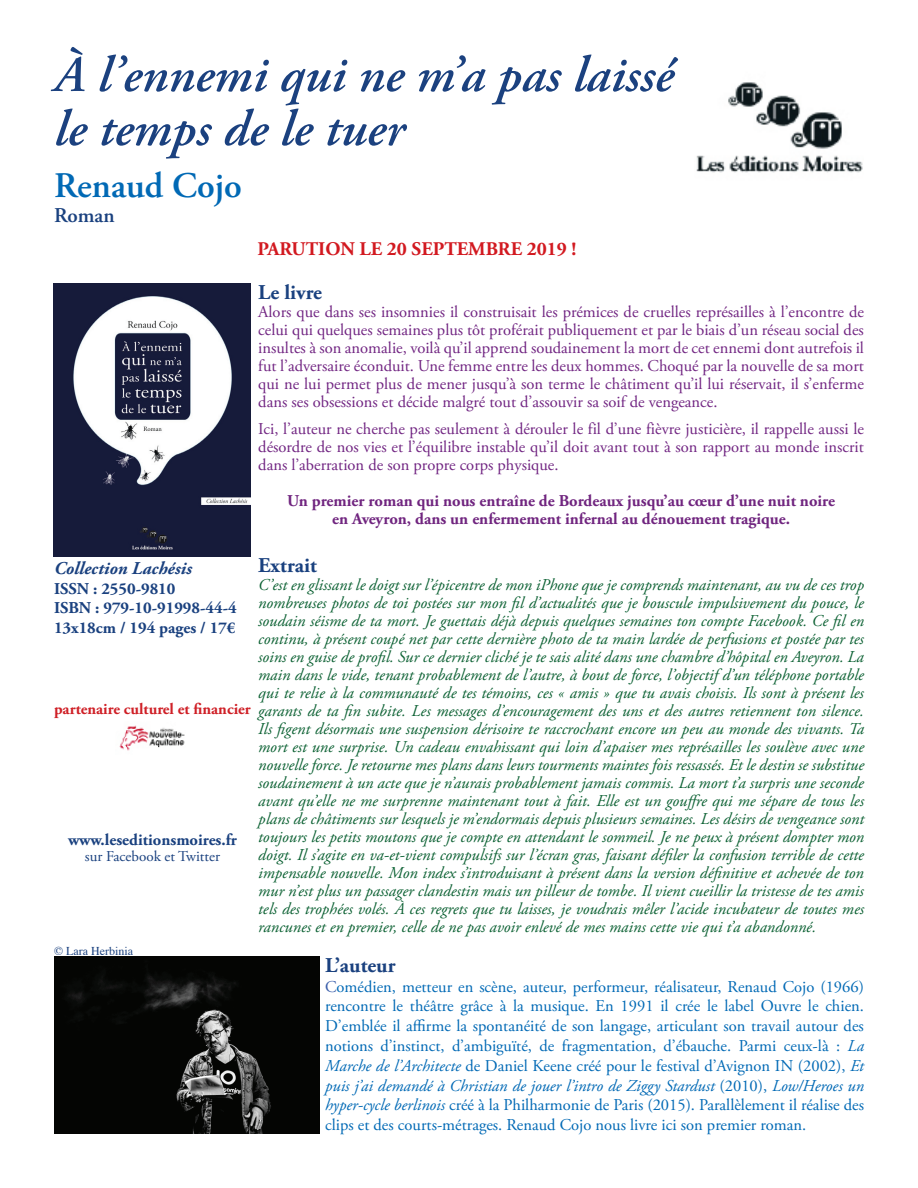
<style>
.page{position:relative;width:918px;height:1188px;background:#fff}
.page>*{position:absolute;margin:0;border:0;box-sizing:border-box;transform-origin:0 0}
.t1{font:italic 600 51px/54px "Adobe Garamond Pro";color:#1b417f}
.t2{font:600 36px "Adobe Garamond Pro";color:#0169b5}
.t3{font:700 21px "Adobe Garamond Pro";color:#1a417f}
.t4{font:600 21px "Adobe Garamond Pro";color:#1a417f}
.t5{font:700 19.35px "Adobe Garamond Pro";color:#d21920}
.t6{font:italic 700 18px "Adobe Garamond Pro";color:#1a417f}
.t7{font:italic 16.5px/18px "Adobe Garamond Pro";color:#0c6133;text-align:justify}
.t8{font:16.5px/18px "Adobe Garamond Pro";color:#712582;text-align:justify}
.t9{font:16.5px/19.8px "Adobe Garamond Pro";color:#0169b5;text-align:justify}
.t10{font:700 16.5px/18px "Adobe Garamond Pro";color:#70257f;text-align:center}
.t11{font:700 16.5px/19.8px "Adobe Garamond Pro";color:#1a417f}
.t12{font:700 15.9px "Adobe Garamond Pro";color:#cf2027}
.t13{font:15px "Adobe Garamond Pro";color:#1a417f}
.t14{font:12px "Times";color:#1a417f}
.s1{color:#3b5fab}
.s2{font-style:italic}
</style>
<div class="page">
<img style="left:696px;top:82px;width:167px;height:91px">
<img style="left:119px;top:725px;width:66px;height:26px">
<img style="left:54px;top:284px;width:196px;height:272px">
<img style="left:54px;top:957px;width:266px;height:177px">
<h1 class="t1" style="left:54px;top:48px;width:621px">À l’ennemi qui ne m’a pas laissé le temps de le tuer</h1>
<h2 class="t2" style="left:54px;top:165px;width:189px">Renaud Cojo</h2>
<p class="t4" style="left:54px;top:204px;width:62px">Roman</p>
<p class="t5" style="left:258px;top:237px;width:320px">PARUTION LE 20 SEPTEMBRE 2019 !</p>
<p class="t3" style="left:258px;top:280px;width:65px">Le livre</p>
<p class="t8" style="left:258px;top:303px;width:607px">Alors que dans ses insomnies il construisait les prémices de cruelles représailles à l’encontre de celui qui quelques semaines plus tôt proférait publiquement et par le biais d’un réseau social des insultes à son anomalie, voilà qu’il apprend soudainement la mort de cet ennemi dont autrefois il fut l’adversaire éconduit. Une femme entre les deux hommes. Choqué par la nouvelle de sa mort qui ne lui permet plus de mener jusqu’à son terme le châtiment qu’il lui réservait, il s’enferme dans ses obsessions et décide malgré tout d’assouvir sa soif de vengeance.</p>
<p class="t8" style="left:258px;top:420px;width:607px">Ici, l’auteur ne cherche pas seulement à dérouler le fil d’une fièvre justicière, il rappelle aussi le désordre de nos vies et l’équilibre instable qu’il doit avant tout à son rapport au monde inscrit dans l’aberration de son propre corps physique.</p>
<p class="t10" style="left:287px;top:492px;width:549px">Un premier roman qui nous entraîne de Bordeaux jusqu’au cœur d’une nuit noire en Aveyron, dans un enfermement infernal au dénouement tragique.</p>
<p class="t3" style="left:258px;top:553px;width:60px">Extrait</p>
<p class="t7" style="left:258px;top:576px;width:607px">C’est en glissant le doigt sur l’épicentre de mon iPhone que je comprends maintenant, au vu de ces trop nombreuses photos de toi postées sur mon fil d’actualités que je bouscule impulsivement du pouce, le soudain séisme de ta mort. Je guettais déjà depuis quelques semaines ton compte Facebook. Ce fil en continu, à présent coupé net par cette dernière photo de ta main lardée de perfusions et postée par tes soins en guise de profil. Sur ce dernier cliché je te sais alité dans une chambre d’hôpital en Aveyron. La main dans le vide, tenant probablement de l’autre, à bout de force, l’objectif d’un téléphone portable qui te relie à la communauté de tes témoins, ces « amis » que tu avais choisis. Ils sont à présent les garants de ta fin subite. Les messages d’encouragement des uns et des autres retiennent ton silence.<br>Ils figent désormais une suspension dérisoire te raccrochant encore un peu au monde des vivants. Ta mort est une surprise. Un cadeau envahissant qui loin d’apaiser mes représailles les soulève avec une nouvelle force. Je retourne mes plans dans leurs tourments maintes fois ressassés. Et le destin se substitue soudainement à un acte que je n’aurais probablement jamais commis. La mort t’a surpris une seconde avant qu’elle ne me surprenne maintenant tout à fait. Elle est un gouffre qui me sépare de tous les plans de châtiments sur lesquels je m’endormais depuis plusieurs semaines. Les désirs de vengeance sont toujours les petits moutons que je compte en attendant le sommeil. Je ne peux à présent dompter mon doigt. Il s’agite en va-et-vient compulsifs sur l’écran gras, faisant défiler la confusion terrible de cette impensable nouvelle. Mon index s’introduisant à présent dans la version définitive et achevée de ton mur n’est plus un passager clandestin mais un pilleur de tombe. Il vient cueillir la tristesse de tes amis tels des trophées volés. À ces regrets que tu laisses, je voudrais mêler l’acide incubateur de toutes mes rancunes et en premier, celle de ne pas avoir enlevé de mes mains cette vie qui t’a abandonné.</p>
<p class="t6" style="left:54px;top:558px;width:139px">Collection Lachésis</p>
<p class="t11" style="left:54px;top:579px;width:184px">ISSN : 2550-9810<br>ISBN : 979-10-91998-44-4<br>13x18cm / 194 pages / 17€</p>
<p class="t12" style="left:54px;top:700px;width:198px">partenaire culturel et financier</p>
<p class="t11" style="left:68px;top:830px;width:170px">www.leseditionsmoires.fr</p>
<p class="t13" style="left:85px;top:847px;width:137px">sur Facebook et Twitter</p>
<p class="t14" style="left:54px;top:940px;width:81px">© Lara Herbinia</p>
<p class="t3" style="left:325px;top:953px;width:72px">L’auteur</p>
<p class="t9" style="left:325px;top:977px;width:540px"><span class="s1">C</span>omédien, metteur en scène, auteur, performeur, réalisateur, Renaud Cojo (1966) rencontre le théâtre grâce à la musique. En 1991 il crée le label Ouvre le chien.<br>D’emblée il affirme la spontanéité de son langage, articulant son travail autour des notions d’instinct, d’ambiguïté, de fragmentation, d’ébauche. Parmi ceux-là : <span class="s2">La Marche de l’Architecte</span> de Daniel Keene créé pour le festival d’Avignon IN (2002), <span class="s2">Et puis j’ai demandé à Christian de jouer l’intro de Ziggy Stardust</span> (2010), <span class="s2">Low/Heroes un hyper-cycle berlinois</span> créé à la Philharmonie de Paris (2015). Parallèlement il réalise des clips et des courts-métrages. Renaud Cojo nous livre ici son premier roman.</p>
</div>
